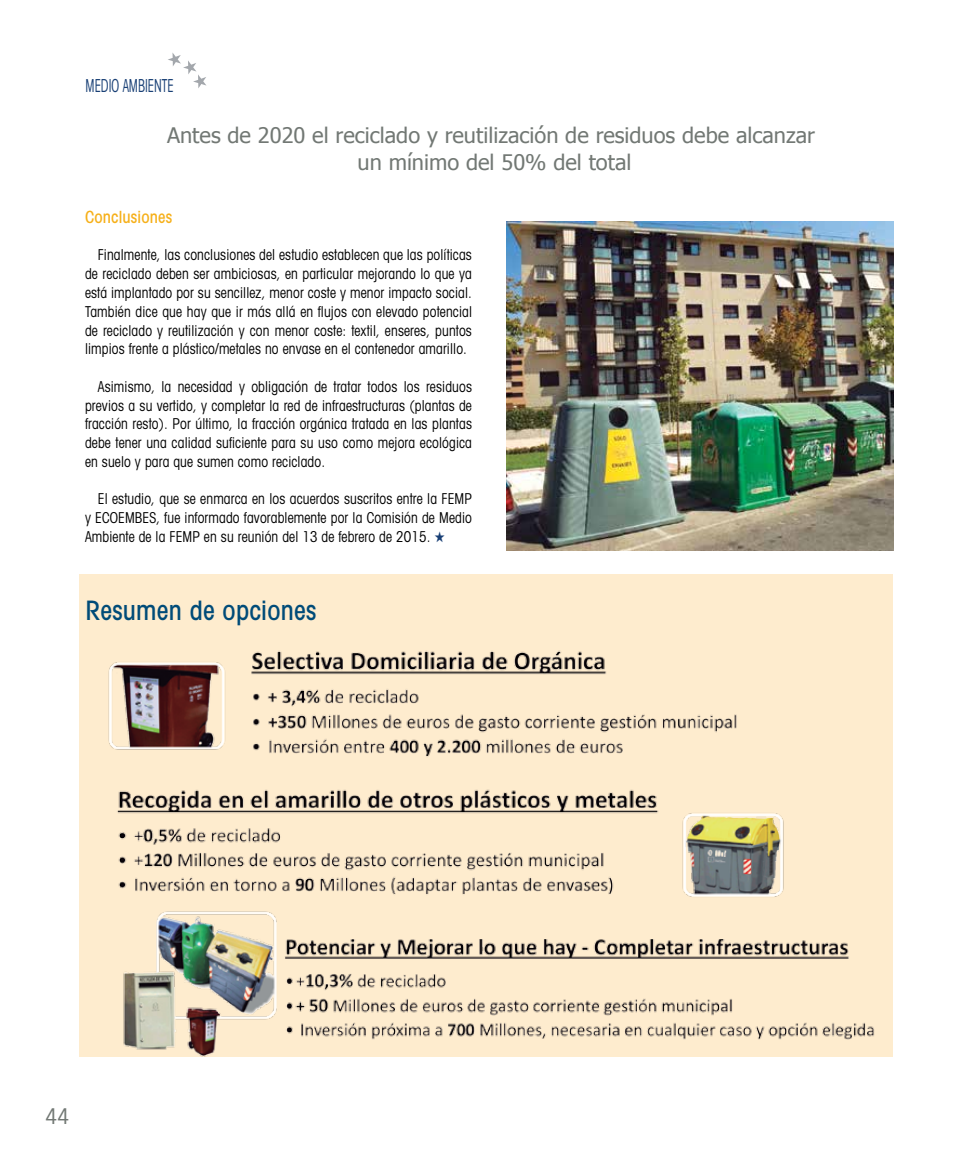
<style>
.page{position:relative;width:978px;height:1149px;background:#fff}
.page>*{position:absolute;margin:0;border:0;box-sizing:border-box;transform-origin:0 0}
.t1{font:500 condensed 26.85px "Avant Garde";letter-spacing:.01em;color:#004b78}
.t2{font:condensed 21.75px "Avant Garde";color:#727874}
.t3{font:21.3px/27px "Tahoma";color:#727874;text-align:center}
.t4{font:condensed 17.85px "Avant Garde";color:#183f75;scale:.7 1}
.t5{font:500 condensed 16.8px "Avant Garde";letter-spacing:.01em;color:#f6b01a}
.t6{font:condensed 15px/18.8px "Avant Garde";letter-spacing:.01em;color:#000;text-align:justify;scale:.9 1}
.s1{color:#183f75}
</style>
<div class="page">
<svg style="left:168px;top:53px;width:38px;height:35px"></svg>
<div style="left:79px;top:574px;width:814px;height:482px;background:#feecce"></div>
<img style="left:506px;top:221px;width:387px;height:329px">
<img style="left:108px;top:650px;width:629px;height:107px">
<img style="left:117px;top:789px;width:532px;height:106px">
<img style="left:649px;top:795px;width:135px;height:102px">
<img style="left:108px;top:911px;width:171px;height:146px">
<img style="left:275px;top:939px;width:600px;height:112px">
<p class="t4" style="left:86px;top:74px;width:127px">MEDIO AMBIENTE</p>
<h3 class="t3" style="left:167px;top:121px;width:650px">Antes de 2020 el reciclado y reutilización de residuos debe alcanzar un mínimo del 50% del total</h3>
<p class="t5" style="left:85px;top:206px;width:89px">Conclusiones</p>
<p class="t6" style="left:85px;top:245px;width:431px;text-indent:13px">Finalmente, las conclusiones del estudio establecen que las políticas de reciclado deben ser ambiciosas, en particular mejorando lo que ya está implantado por su sencillez, menor coste y menor impacto social.<br>También dice que hay que ir más allá en flujos con elevado potencial de reciclado y reutilización y con menor coste: textil, enseres, puntos limpios frente a plástico/metales no envase en el contenedor amarillo.</p>
<p class="t6" style="left:85px;top:376px;width:431px;text-indent:13px">Asimismo, la necesidad y obligación de tratar todos los residuos previos a su vertido, y completar la red de infraestructuras (plantas de fracción resto). Por último, la fracción orgánica tratada en las plantas debe tener una calidad suficiente para su uso como mejora ecológica en suelo y para que sumen como reciclado.</p>
<p class="t6" style="left:85px;top:489px;width:431px;text-indent:13px">El estudio, que se enmarca en los acuerdos suscritos entre la FEMP y ECOEMBES, fue informado favorablemente por la Comisión de Medio Ambiente de la FEMP en su reunión del 13 de febrero de 2015. <span class="s1">★</span></p>
<h1 class="t1" style="left:86px;top:593px;width:232px">Resumen de opciones</h1>
<h2 class="t2" style="left:45px;top:1101px;width:26px">44</h2>
</div>
